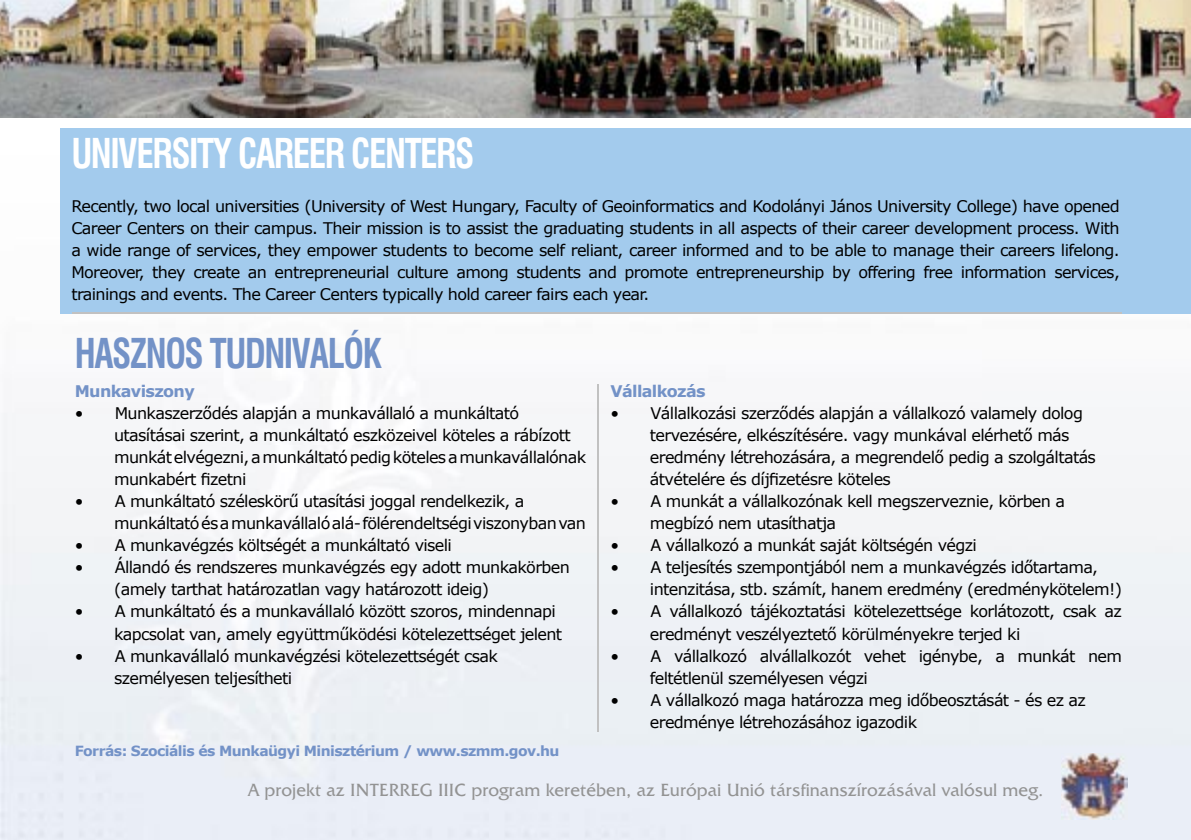
<style>
.page{position:relative;width:1191px;height:840px;background:#fff}
.page>*{position:absolute;margin:0;border:0;box-sizing:border-box;transform-origin:0 0}
.t1{font:700 40px "Swiss Condensed HBT";letter-spacing:-.04em;color:#fff;scale:.88 1}
.t2{font:700 40px "Swiss Condensed HBT";letter-spacing:-.04em;color:#7392c7;scale:.88 1}
.t3{font:18px "Friz Quadrata HBT";color:#939393}
.t4{font:16px/22px "Verdana";letter-spacing:-.04em;color:#000}
.t5{font:700 16px "Verdana";letter-spacing:-.04em;color:#7392c7}
.t6{font:700 14px "Verdana";letter-spacing:-.04em;color:#7392c7}
</style>
<div class="page">
<div style="left:61px;top:128px;width:1130px;height:185px;background:#a3cbed"></div>
<hr style="left:73px;top:312px;width:1049px;height:1px;background:#c1c1c1">
<img style="left:1061px;top:753px;width:66px;height:65px">
<img style="left:0;top:0;width:1191px;height:118px">
<hr style="left:597px;top:384px;width:1px;height:347px;background:#c1c1c1">
<h1 class="t1" style="left:71px;top:129px;width:459px">UNIVERSITY CAREER CENTERS</h1>
<p class="t4" style="left:71px;top:195px;width:1050px;text-align:justify">Recently, two local universities (University of West Hungary, Faculty of Geoinformatics and Kodolányi János University College) have opened Career Centers on their campus. Their mission is to assist the graduating students in all aspects of their career development process. With a wide range of services, they empower students to become self reliant, career informed and to be able to manage their careers lifelong.<br>Moreover, they create an entrepreneurial culture among students and promote entrepreneurship by offering free information services, trainings and events. The Career Centers typically hold career fairs each year.</p>
<h1 class="t2" style="left:75px;top:329px;width:350px">HASZNOS TUDNIVALÓK</h1>
<p class="t5" style="left:75px;top:381px;width:122px">Munkaviszony</p>
<p class="t4" style="left:114px;top:401px;width:473px;text-indent:-39px">• Munkaszerződés alapján a munkavállaló a munkáltató utasításai szerint, a munkáltató eszközeivel köteles a rábízott munkát elvégezni, a munkáltató pedig köteles a munkavállalónak munkabért fizetni</p>
<p class="t4" style="left:114px;top:489px;width:473px;text-indent:-39px">• A munkáltató széleskörű utasítási joggal rendelkezik, a munkáltató és a munkavállaló alá- fölérendeltségi viszonyban van</p>
<p class="t4" style="left:75px;top:533px;width:379px">• A munkavégzés költségét a munkáltató viseli</p>
<p class="t4" style="left:114px;top:555px;width:457px;text-indent:-39px">• Állandó és rendszeres munkavégzés egy adott munkakörben (amely tarthat határozatlan vagy határozott ideig)</p>
<p class="t4" style="left:114px;top:599px;width:449px;text-indent:-39px">• A munkáltató és a munkavállaló között szoros, mindennapi kapcsolat van, amely együttműködési kötelezettséget jelent</p>
<p class="t4" style="left:114px;top:643px;width:385px;text-indent:-39px">• A munkavállaló munkavégzési kötelezettségét csak személyesen teljesítheti</p>
<p class="t6" style="left:75px;top:741px;width:486px">Forrás: Szociális és Munkaügyi Minisztérium / www.szmm.gov.hu</p>
<p class="t5" style="left:610px;top:381px;width:97px">Vállalkozás</p>
<p class="t4" style="left:650px;top:401px;width:447px;text-indent:-39px">• Vállalkozási szerződés alapján a vállalkozó valamely dolog tervezésére, elkészítésére. vagy munkával elérhető más eredmény létrehozására, a megrendelő pedig a szolgáltatás átvételére és díjfizetésre köteles</p>
<p class="t4" style="left:650px;top:489px;width:416px;text-indent:-39px">• A munkát a vállalkozónak kell megszerveznie, körben a megbízó nem utasíthatja</p>
<p class="t4" style="left:610px;top:533px;width:368px">• A vállalkozó a munkát saját költségén végzi</p>
<p class="t4" style="left:650px;top:555px;width:473px;text-indent:-39px">• A teljesítés szempontjából nem a munkavégzés időtartama, intenzitása, stb. számít, hanem eredmény (eredménykötelem!)</p>
<p class="t4" style="left:650px;top:599px;width:473px;text-indent:-39px">• A vállalkozó tájékoztatási kötelezettsége korlátozott, csak az eredményt veszélyeztető körülményekre terjed ki</p>
<p class="t4" style="left:650px;top:643px;width:473px;text-indent:-39px">• A vállalkozó alvállalkozót vehet igénybe, a munkát nem feltétlenül személyesen végzi</p>
<p class="t4" style="left:650px;top:687px;width:437px;text-indent:-39px">• A vállalkozó maga határozza meg időbeosztását - és ez az eredménye létrehozásához igazodik</p>
<p class="t3" style="left:248px;top:778px;width:796px">A projekt az INTERREG IIIC program keretében, az Európai Unió társfinanszírozásával valósul meg.</p>
</div>
